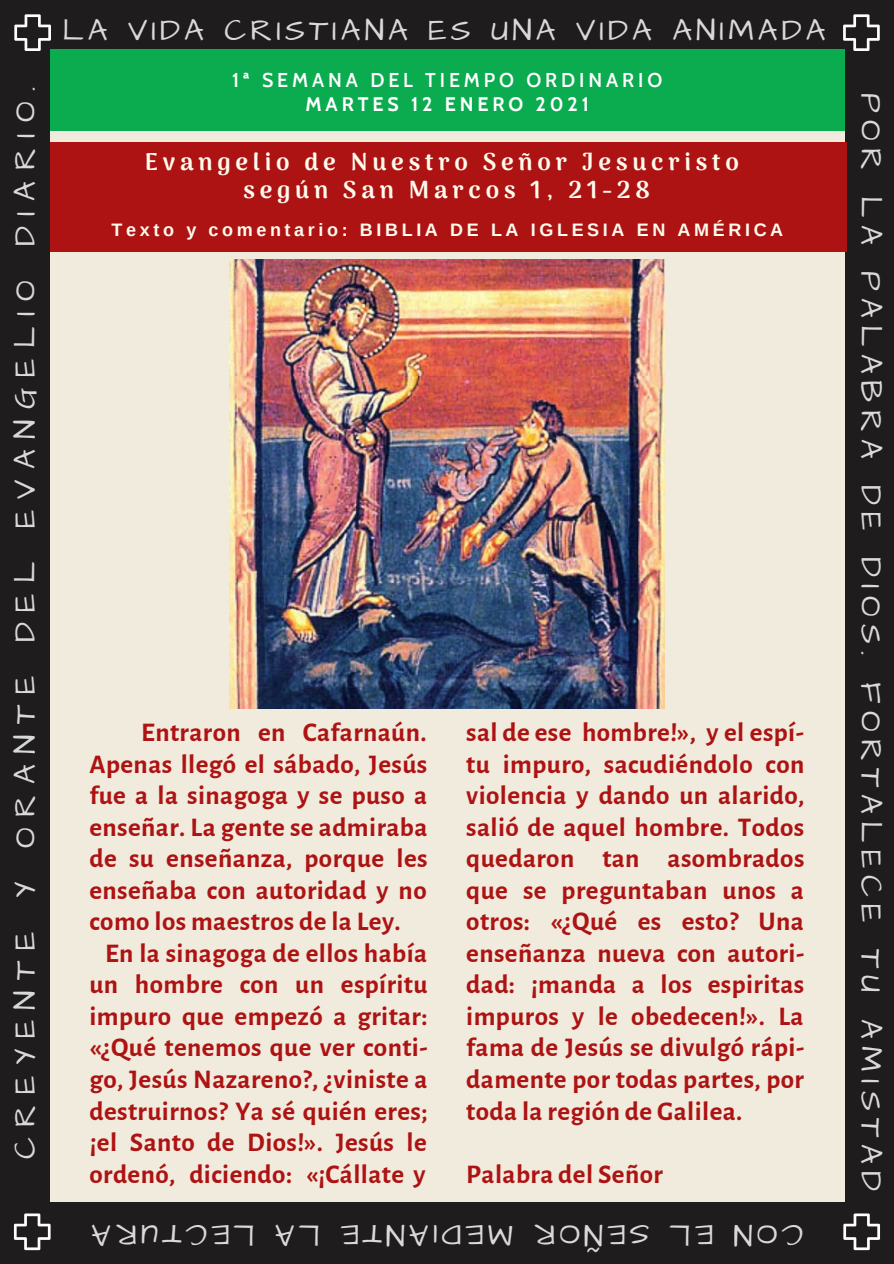
<style>
.page{position:relative;width:894px;height:1264px;background:#fff}
.page>*{position:absolute;margin:0;border:0;box-sizing:border-box;transform-origin:0 0}
.t1{font:30.9px "Architects Daughter";letter-spacing:.23em;color:#d9d9d9}
.t2{font:30.9px "Architects Daughter";letter-spacing:.345em;color:#d9d9d9}
.t3{font:30.9px "Architects Daughter";letter-spacing:.13em;color:#d9d9d9}
.t4{font:30.9px "Architects Daughter";letter-spacing:.125em;color:#d9d9d9}
.t5{font:700 27px/31.5px "Alegreya Sans";letter-spacing:.015em;color:#ad1313;text-align:justify}
.t6{font:900 24.15px "Arima Madurai";letter-spacing:.2em;color:#fffbed}
.t7{font:600 19.5px "Cabin";letter-spacing:.2em;color:#fff}
.t8{font:700 19.5px "Cabin";letter-spacing:.2em;color:#fff}
.t9{font:700 18px "Arimo";letter-spacing:.2em;color:#fffbed}
</style>
<div class="page">
<div style="left:0;top:0;width:893px;height:1263px;background:#1e1c1c"></div>
<div style="left:51px;top:60px;width:794px;height:1141px;background:#f1ebdd"></div>
<div style="left:51px;top:50px;width:793px;height:81px;background:#0bab50"></div>
<svg style="left:842px;top:14px;width:37px;height:37px"></svg>
<svg style="left:843px;top:1213px;width:36px;height:37px"></svg>
<svg style="left:14px;top:1213px;width:37px;height:37px"></svg>
<svg style="left:14px;top:14px;width:37px;height:37px"></svg>
<div style="left:51px;top:142px;width:795px;height:110px;background:#ad1313"></div>
<img style="left:229px;top:259px;width:435px;height:449px">
<p class="t2" style="left:4px;top:1159px;width:1074px;rotate:-90deg">CREYENTE Y ORANTE DEL EVANGELIO DIARIO.</p>
<p class="t3" style="left:62px;top:10px;width:764px">LA VIDA CRISTIANA ES UNA VIDA ANIMADA</p>
<p class="t7" style="left:232px;top:68px;width:431px">1ª SEMANA DEL TIEMPO ORDINARIO</p>
<p class="t8" style="left:305px;top:92px;width:285px">MARTES 12 ENERO 2021</p>
<p class="t6" style="left:145px;top:147px;width:595px">Evangelio de Nuestro Señor Jesucristo</p>
<p class="t6" style="left:243px;top:175px;width:408px">según San Marcos 1, 21-28</p>
<p class="t9" style="left:112px;top:220px;width:673px">Texto y comentario: BIBLIA DE LA IGLESIA EN AMÉRICA</p>
<p class="t5" style="left:89px;top:717px;width:339px;text-indent:52px">Entraron en Cafarnaún.<br>Apenas llegó el sábado, Jesús fue a la sinagoga y se puso a enseñar. La gente se admiraba de su enseñanza, porque les enseñaba con autoridad y no como los maestros de la Ley.</p>
<p class="t5" style="left:89px;top:937px;width:339px;text-align:center">En la sinagoga de ellos había un hombre con un espíritu impuro que empezó a gritar: «¿Qué tenemos que ver conti&shy;go, Jesús Nazareno?, ¿viniste a destruirnos? Ya sé quién eres; ¡el Santo de Dios!». Jesús le ordenó, diciendo: «¡Cállate y</p>
<p class="t5" style="left:466px;top:717px;width:339px">sal de ese hombre!», y el espí&shy;tu impuro, sacudiéndolo con violencia y dando un alarido, salió de aquel hombre. Todos quedaron tan asombrados que se preguntaban unos a otros: «¿Qué es esto? Una enseñanza nueva con autori&shy;dad: ¡manda a los espiritas impuros y le obedecen!». La fama de Jesús se divulgó rápi&shy;damente por todas partes, por toda la región de Galilea.</p>
<p class="t5" style="left:466px;top:1158px;width:198px">Palabra del Señor</p>
<p class="t4" style="left:255px;top:1255px;width:165px;rotate:-180deg">LECTURA</p>
<p class="t1" style="left:320px;top:1255px;width:47px;rotate:-180deg">LA</p>
<p class="t1" style="left:513px;top:1255px;width:174px;rotate:-180deg">MED AI NTE</p>
<p class="t1" style="left:649px;top:1255px;width:117px;rotate:-180deg">SEÑOR</p>
<p class="t1" style="left:713px;top:1255px;width:45px;rotate:-180deg">EL</p>
<p class="t1" style="left:802px;top:1255px;width:71px;rotate:-180deg">CON</p>
<p class="t1" style="left:891px;top:93px;width:1099px;rotate:90deg">POR LA PALABRA DE DIOS. FORTALECE TU AMISTAD</p>
</div>
